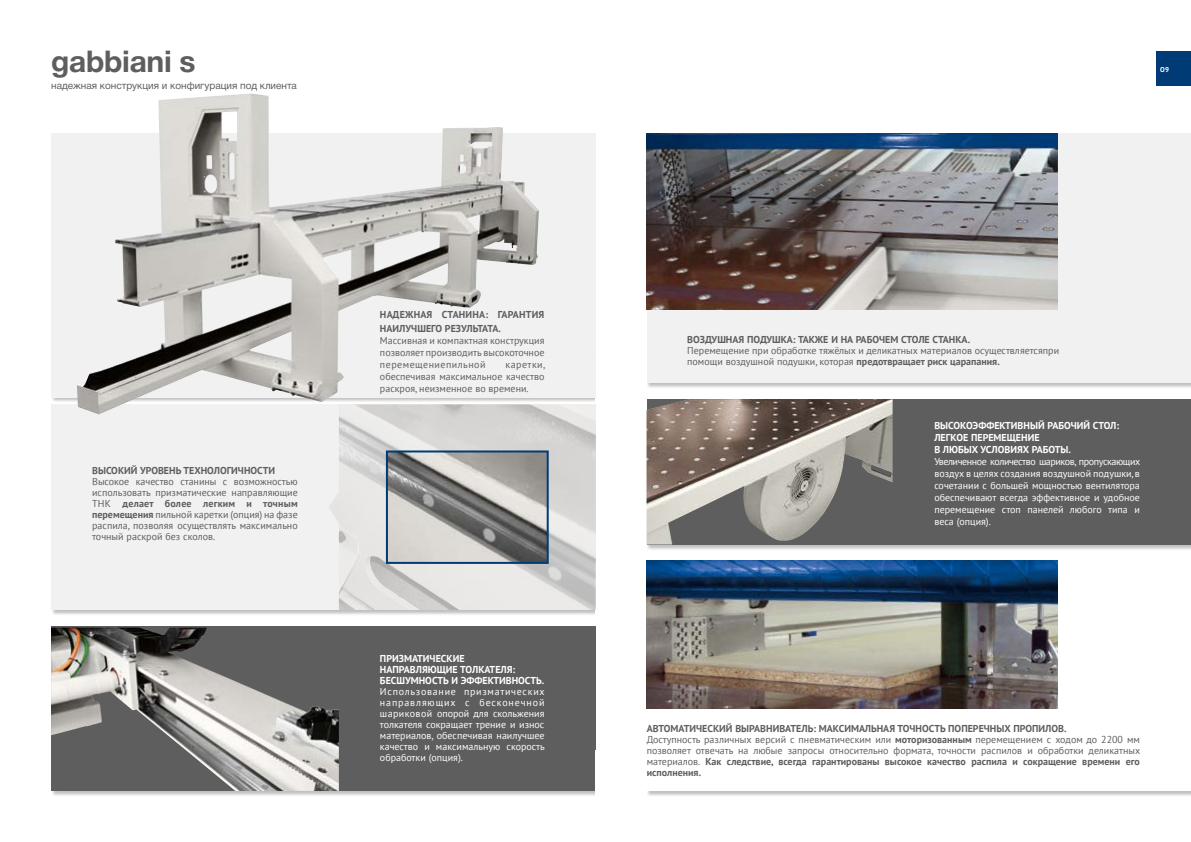
<style>
.page{position:relative;width:1191px;height:842px;background:#fff}
.page>*{position:absolute;margin:0;border:0;box-sizing:border-box;transform-origin:0 0}
.t1{font:700 30px "Helvetica Neue Cyr";letter-spacing:-.01em;color:#5f5e5e}
.t2{font:10px/11px "PT Sans";color:#5f5e5e;text-align:justify}
.t3{font:10px/11px "PT Sans";color:#fff;text-align:justify}
.t4{font:700 10px/11px "PT Sans";color:#fff}
.t5{font:700 10px/14px "PT Sans";color:#5f5e5e}
.t6{font:10px "Helvetica Neue Cyr";color:#5f5e5e}
.t7{font:700 7px "PT Sans";color:#fff}
.s1{font-weight:700}
</style>
<div class="page">
<div style="left:1157px;top:51px;width:34px;height:34px;background:#003b75"></div>
<div style="left:51px;top:569px;width:550px;height:46px;background:#000;opacity:.25"></div>
<div style="left:51px;top:404px;width:544px;height:206px;background:#f1f1f1"></div>
<div style="left:51px;top:357px;width:549px;height:46px;background:#000;opacity:.25"></div>
<div style="left:647px;top:504px;width:544px;height:46px;background:#000;opacity:.25"></div>
<div style="left:51px;top:750px;width:558px;height:46px;background:#000;opacity:.25"></div>
<div style="left:51px;top:626px;width:544px;height:165px;background:#5f5e5e"></div>
<div style="left:646px;top:399px;width:545px;height:146px;background:#5f5e5e"></div>
<div style="left:647px;top:750px;width:544px;height:46px;background:#000;opacity:.25"></div>
<div style="left:646px;top:750px;width:545px;height:41px;background:#fff"></div>
<div style="left:647px;top:342px;width:544px;height:46px;background:#000;opacity:.25"></div>
<div style="left:595px;top:563px;width:20px;height:55px;background:#fff"></div>
<div style="left:596px;top:750px;width:25px;height:55px;background:#fff"></div>
<div style="left:596px;top:349px;width:25px;height:55px;background:#fff"></div>
<div style="left:646px;top:134px;width:545px;height:249px;background:#f1f1f1"></div>
<div style="left:51px;top:133px;width:544px;height:264px;background:#f1f1f1"></div>
<img style="left:51px;top:628px;width:288px;height:163px">
<img style="left:329px;top:404px;width:267px;height:206px">
<img style="left:77px;top:93px;width:462px;height:321px">
<img style="left:646px;top:134px;width:411px;height:176px">
<img style="left:646px;top:399px;width:246px;height:145px">
<img style="left:389px;top:453px;width:157px;height:108px">
<div style="left:386px;top:450px;width:163px;height:114px;border:2px solid #003b75"></div>
<img style="left:646px;top:560px;width:411px;height:149px">
<h1 class="t1" style="left:51px;top:45px;width:146px">gabbiani s</h1>
<p class="t6" style="left:51px;top:80px;width:247px">надежная конструкция и конфигурация под клиента</p>
<p class="t5" style="left:92px;top:463px;width:184px">ВЫСОКИЙ УРОВЕНЬ ТЕХНОЛОГИЧНОСТИ</p>
<p class="t2" style="left:92px;top:475px;width:207px">Высокое качество станины с возможностью использовать призматические направляющие THK <span class="s1">делает более легким и точным перемещения</span> пильной каретки (опция) на фазе распила, позволяя осуществлять максимально точный раскрой без сколов.</p>
<p class="t5" style="left:380px;top:307px;width:166px">НАДЕЖНАЯ СТАНИНА: ГАРАНТИЯ<br>НАИЛУЧШЕГО РЕЗУЛЬТАТА.</p>
<p class="t2" style="left:380px;top:334px;width:166px;line-height:12px">Массивная и компактная конструкция позволяет производить высокоточное перемещениепильной</p>
<p class="t2" style="left:380px;top:358px;width:167px;line-height:12px;text-indent:126px">каретки, обеспечивая максимальное качество раскроя, неизменное во времени.</p>
<p class="t4" style="left:380px;top:652px;width:166px">ПРИЗМАТИЧЕСКИЕ<br>НАПРАВЛЯЮЩИЕ ТОЛКАТЕЛЯ:<br>БЕСШУМНОСТЬ И ЭФФЕКТИВНОСТЬ.</p>
<p class="t3" style="left:380px;top:685px;width:166px">Использование призматических направляющих с бесконечной шариковой опорой для скольжения толкателя сокращает трение и износ материалов, обеспечивая наилучшее качество и максимальную скорость обработки (опция).</p>
<p class="t7" style="left:1160px;top:65px;width:10px">O9</p>
<p class="t5" style="left:687px;top:332px;width:284px">ВОЗДУШНАЯ ПОДУШКА: ТАКЖЕ И НА РАБОЧЕМ СТОЛЕ СТАНКА.</p>
<p class="t2" style="left:687px;top:344px;width:373px">Перемещение при обработке тяжёлых и деликатных материалов осуществляетсяпри помощи воздушной подушки, которая <span class="s1">предотвращает риск царапания.</span></p>
<p class="t4" style="left:934px;top:419px;width:186px;line-height:12px">ВЫСОКОЭФФЕКТИВНЫЙ РАБОЧИЙ СТОЛ:<br>ЛЕГКОЕ ПЕРЕМЕЩЕНИЕ<br>В ЛЮБЫХ УСЛОВИЯХ РАБОТЫ.</p>
<p class="t3" style="left:934px;top:455px;width:207px;line-height:12px">Увеличенное количество шариков, пропускающих воздух в целях создания воздушной подушки, в сочетании с большей мощностью вентилятора обеспечивают всегда эффективное и удобное перемещение стоп панелей любого типа и веса (опция).</p>
<p class="t2" style="left:646px;top:723px;width:495px;text-align:left"><span class="s1">АВТОМАТИЧЕСКИЙ ВЫРАВНИВАТЕЛЬ: МАКСИМАЛЬНАЯ ТОЧНОСТЬ ПОПЕРЕЧНЫХ ПРОПИЛОВ.<br></span>Доступность различных версий с пневматическим или <span class="s1">моторизованным</span> перемещением с ходом до 2200 мм позволяет отвечать на любые запросы относительно формата, точности распилов и обработки деликатных материалов. <span class="s1">Как следствие, всегда гарантированы высокое качество распила и сокращение времени его исполнения.</span></p>
</div>
